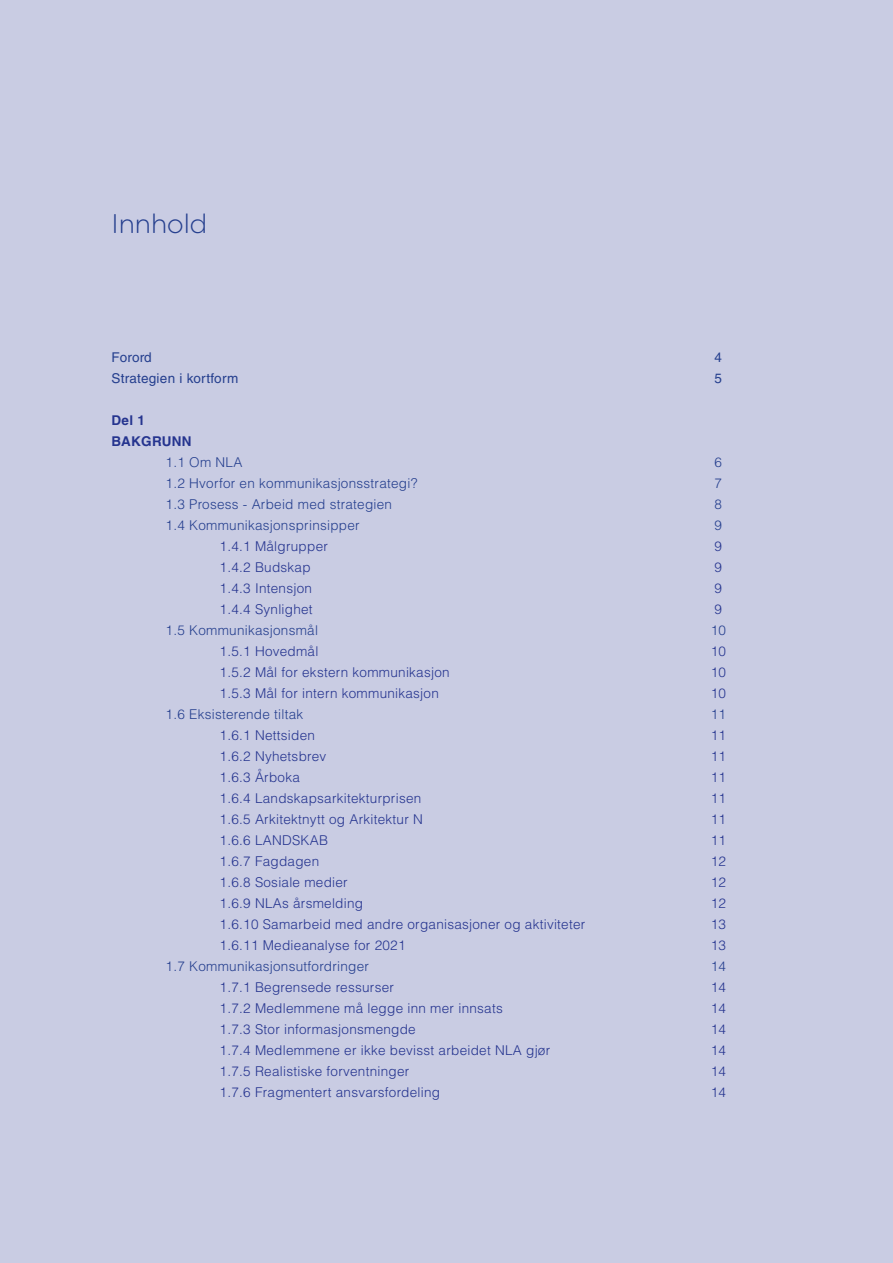
<style>
.page{position:relative;width:893px;height:1263px;background:#c9cce3}
.page>*{position:absolute;margin:0;border:0;box-sizing:border-box;transform-origin:0 0}
.Subtitle{font:300 27px "Filson Soft";color:#253f8e}
.t1{font:300 13.5px "Helvetica LT Std";letter-spacing:.02em;color:#25348f}
.t2{font:300 13.5px "Helvetica LT Std";letter-spacing:.02em;color:#253f8e}
.t3{font:13.5px "Helvetica LT Std";letter-spacing:.02em;color:#253f8e}
.t4{font:700 13.5px "Helvetica LT Std";letter-spacing:.02em;color:#25348f}
</style>
<div class="page">
<p class="Subtitle" style="left:112px;top:207px;width:97px">Innhold</p>
<p class="t3" style="left:112px;top:350px;width:42px">Forord</p>
<p class="t3" style="left:715px;top:350px;width:9px">4</p>
<p class="t3" style="left:112px;top:371px;width:128px">Strategien i kortform</p>
<p class="t3" style="left:715px;top:371px;width:9px">5</p>
<p class="t4" style="left:112px;top:412px;width:35px">Del 1</p>
<p class="t4" style="left:112px;top:433px;width:81px">BAKGRUNN</p>
<p class="t2" style="left:166px;top:454px;width:78px">1.1 Om NLA</p>
<p class="t2" style="left:715px;top:454px;width:9px">6</p>
<p class="t2" style="left:166px;top:475px;width:253px">1.2 Hvorfor en kommunikasjonsstrategi?</p>
<p class="t2" style="left:715px;top:475px;width:9px">7</p>
<p class="t2" style="left:166px;top:496px;width:228px">1.3 Prosess - Arbeid med strategien</p>
<p class="t2" style="left:715px;top:496px;width:9px">8</p>
<p class="t2" style="left:166px;top:517px;width:196px">1.4 Kommunikasjonsprinsipper</p>
<p class="t2" style="left:715px;top:517px;width:9px">9</p>
<p class="t1" style="left:220px;top:538px;width:110px">1.4.1 Målgrupper</p>
<p class="t1" style="left:715px;top:538px;width:9px">9</p>
<p class="t1" style="left:220px;top:559px;width:93px">1.4.2 Budskap</p>
<p class="t1" style="left:715px;top:559px;width:9px">9</p>
<p class="t1" style="left:220px;top:580px;width:94px">1.4.3 Intensjon</p>
<p class="t1" style="left:715px;top:580px;width:9px">9</p>
<p class="t1" style="left:220px;top:601px;width:95px">1.4.4 Synlighet</p>
<p class="t1" style="left:715px;top:601px;width:9px">9</p>
<p class="t2" style="left:166px;top:622px;width:154px">1.5 Kommunikasjonsmål</p>
<p class="t2" style="left:711px;top:622px;width:17px">10</p>
<p class="t1" style="left:220px;top:643px;width:100px">1.5.1 Hovedmål</p>
<p class="t1" style="left:711px;top:643px;width:17px">10</p>
<p class="t1" style="left:220px;top:664px;width:231px">1.5.2 Mål for ekstern kommunikasjon</p>
<p class="t1" style="left:711px;top:664px;width:17px">10</p>
<p class="t1" style="left:220px;top:685px;width:221px">1.5.3 Mål for intern kommunikasjon</p>
<p class="t1" style="left:711px;top:685px;width:17px">10</p>
<p class="t2" style="left:166px;top:706px;width:139px">1.6 Eksisterende tiltak</p>
<p class="t2" style="left:711px;top:706px;width:17px">11</p>
<p class="t1" style="left:220px;top:727px;width:97px">1.6.1 Nettsiden</p>
<p class="t1" style="left:711px;top:727px;width:17px">11</p>
<p class="t1" style="left:220px;top:748px;width:108px">1.6.2 Nyhetsbrev</p>
<p class="t1" style="left:711px;top:748px;width:17px">11</p>
<p class="t1" style="left:220px;top:769px;width:82px">1.6.3 Årboka</p>
<p class="t1" style="left:711px;top:769px;width:17px">11</p>
<p class="t1" style="left:220px;top:790px;width:203px">1.6.4 Landskapsarkitekturprisen</p>
<p class="t1" style="left:711px;top:790px;width:17px">11</p>
<p class="t1" style="left:220px;top:811px;width:205px">1.6.5 Arkitektnytt og Arkitektur N</p>
<p class="t1" style="left:711px;top:811px;width:17px">11</p>
<p class="t1" style="left:220px;top:832px;width:110px">1.6.6 LANDSKAB</p>
<p class="t1" style="left:711px;top:832px;width:17px">11</p>
<p class="t1" style="left:220px;top:853px;width:101px">1.6.7 Fagdagen</p>
<p class="t1" style="left:711px;top:853px;width:17px">12</p>
<p class="t1" style="left:220px;top:874px;width:130px">1.6.8 Sosiale medier</p>
<p class="t1" style="left:711px;top:874px;width:17px">12</p>
<p class="t1" style="left:220px;top:895px;width:145px">1.6.9 NLAs årsmelding</p>
<p class="t1" style="left:711px;top:895px;width:17px">12</p>
<p class="t1" style="left:220px;top:916px;width:367px">1.6.10 Samarbeid med andre organisasjoner og aktiviteter</p>
<p class="t1" style="left:711px;top:916px;width:17px">13</p>
<p class="t1" style="left:220px;top:937px;width:187px">1.6.11 Medieanalyse for 2021</p>
<p class="t1" style="left:711px;top:937px;width:17px">13</p>
<p class="t2" style="left:166px;top:958px;width:205px">1.7 Kommunikasjonsutfordringer</p>
<p class="t2" style="left:711px;top:958px;width:17px">14</p>
<p class="t1" style="left:220px;top:979px;width:176px">1.7.1 Begrensede ressurser</p>
<p class="t1" style="left:711px;top:979px;width:17px">14</p>
<p class="t1" style="left:220px;top:1000px;width:285px">1.7.2 Medlemmene må legge inn mer innsats</p>
<p class="t1" style="left:711px;top:1000px;width:17px">14</p>
<p class="t1" style="left:220px;top:1021px;width:198px">1.7.3 Stor informasjonsmengde</p>
<p class="t1" style="left:711px;top:1021px;width:17px">14</p>
<p class="t1" style="left:220px;top:1042px;width:332px">1.7.4 Medlemmene er ikke bevisst arbeidet NLA gjør</p>
<p class="t1" style="left:711px;top:1042px;width:17px">14</p>
<p class="t1" style="left:220px;top:1063px;width:191px">1.7.5 Realistiske forventninger</p>
<p class="t1" style="left:711px;top:1063px;width:17px">14</p>
<p class="t1" style="left:220px;top:1084px;width:222px">1.7.6 Fragmentert ansvarsfordeling</p>
<p class="t1" style="left:711px;top:1084px;width:17px">14</p>
</div>
